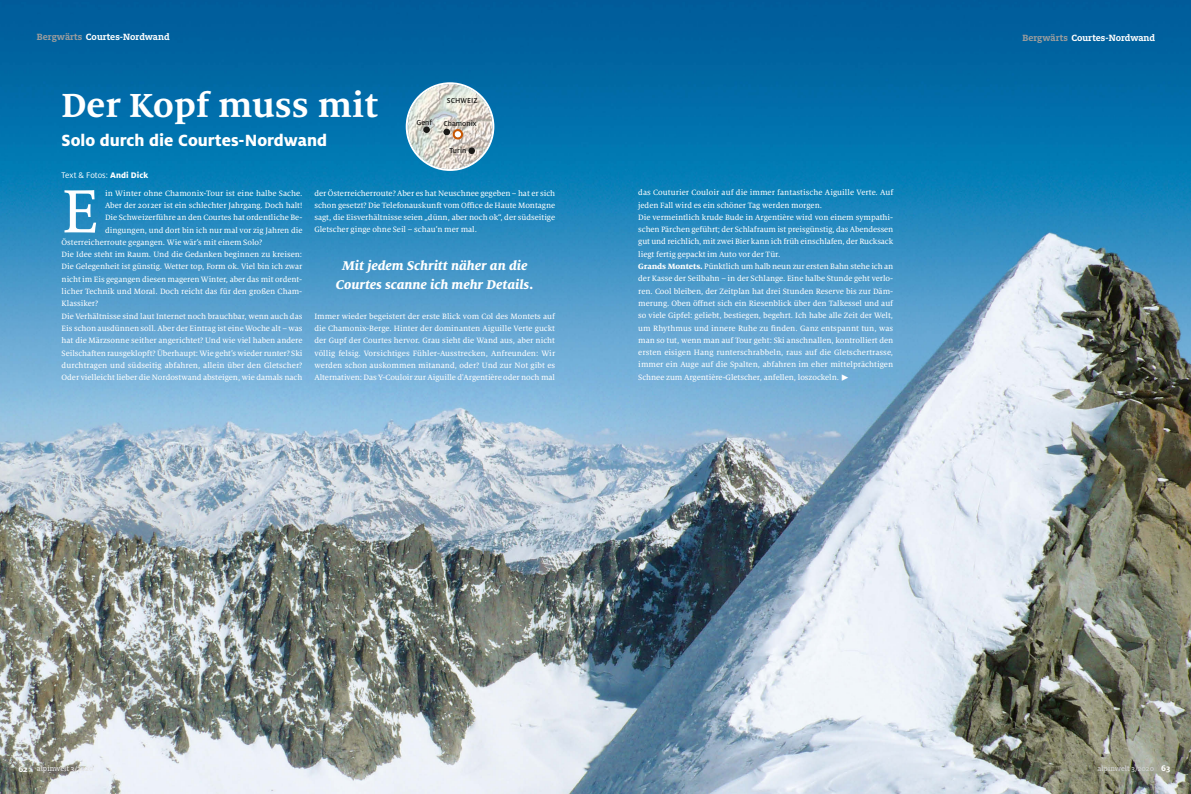
<style>
.page{position:relative;width:1191px;height:794px;background:#fff}
.page>*{position:absolute;margin:0;border:0;box-sizing:border-box;transform-origin:0 0}
.t1{font:67.6px "Milo Serif OT Text";color:#fff}
.t2{font:700 37px "Milo Serif OT";color:#fff}
.t3{font:800 18px "Milo OT";color:#fff}
.t4{font:italic 800 14px/19px "Milo Serif OT";color:#fff;text-align:center}
.t5{font:700 10px "Milo Slab OT";color:#fff}
.t6{font:9px "Milo OT";color:#fff}
.t7{font:8.5px/12.3px "Milo Serif OT Text";letter-spacing:-.005em;color:#fff;text-align:justify}
.t8{font:500 8px "Milo OT";color:#1a1a18}
.t9{font:500 8px "Milo Slab OT";color:#e5e5e5}
.t10{font:500 8px "Milo Slab OT";color:#cfd0d0}
.s1{color:#9c9d9d}
.s2{font-weight:800}
.s3{font-family:"Milo Serif OT";font-weight:800}
.s4{font-family:"Milo OT";font-weight:700;font-size:9px;color:#fff}
</style>
<div class="page">
<img style="left:0;top:0;width:1191px;height:794px">
<svg style="left:406px;top:82px;width:88px;height:89px;background:#acc2c8"></svg>
<div style="left:468px;top:147px;width:7px;height:7px;background:#1a1a18;border-radius:50%"></div>
<div style="left:423px;top:126px;width:7px;height:7px;background:#1a1a18;border-radius:50%"></div>
<div style="left:443px;top:129px;width:7px;height:6px;background:#1a1a18;border-radius:50%"></div>
<p class="t5" style="left:37px;top:33px;width:134px"><span class="s1">Bergwärts</span> Courtes-Nordwand</p>
<h2 class="t2" style="left:62px;top:91px;width:318px">Der Kopf muss mit</h2>
<h3 class="t3" style="left:62px;top:133px;width:267px">Solo durch die Courtes-Nordwand</h3>
<p class="t6" style="left:62px;top:172px;width:88px">Text &amp; Fotos: <span class="s2">Andi Dick</span></p>
<h1 class="t1" style="left:62px;top:185px;width:39px">E</h1>
<p class="t7" style="left:105px;top:187px;width:199px">in Winter ohne Chamonix-Tour ist eine halbe Sache.</p>
<p class="t8" style="left:447px;top:98px;width:32px">SCHWEIZ</p>
<p class="t8" style="left:416px;top:119px;width:17px">Genf</p>
<p class="t8" style="left:443px;top:120px;width:35px">Chamonix</p>
<p class="t8" style="left:449px;top:148px;width:18px">Turin</p>
<p class="t7" style="left:314px;top:187px;width:242px">der Österreicherroute? Aber es hat Neuschnee gegeben – hat er sich schon gesetzt? Die Telefonauskunft vom Office de Haute Montagne sagt, die Eisverhältnisse seien „dünn, aber noch ok“, der südseitige Gletscher ginge ohne Seil – schau’n mer mal.</p>
<p class="t7" style="left:105px;top:200px;width:199px">Aber der 2012er ist ein schlechter Jahrgang. Doch halt!</p>
<p class="t7" style="left:105px;top:212px;width:199px">Die Schweizerführe an den Courtes hat ordentliche Be-</p>
<p class="t7" style="left:105px;top:224px;width:199px">dingungen, und dort bin ich nur mal vor zig Jahren die</p>
<p class="t7" style="left:62px;top:236px;width:202px">Österreicherroute gegangen. Wie wär’s mit einem Solo?</p>
<p class="t7" style="left:62px;top:249px;width:242px">Die Idee steht im Raum. Und die Gedanken beginnen zu kreisen:</p>
<p class="t7" style="left:62px;top:261px;width:242px">Die Gelegenheit ist günstig. Wetter top, Form ok. Viel bin ich zwar</p>
<p class="t7" style="left:62px;top:273px;width:242px">nicht im Eis gegangen diesen mageren Winter, aber das mit ordent-</p>
<p class="t7" style="left:62px;top:286px;width:242px">licher Technik und Moral. Doch reicht das für den großen Cham-</p>
<p class="t7" style="left:62px;top:298px;width:38px">Klassiker?</p>
<p class="t7" style="left:62px;top:310px;width:242px">Die Verhältnisse sind laut Internet noch brauchbar, wenn auch das</p>
<p class="t7" style="left:62px;top:323px;width:242px">Eis schon ausdünnen soll. Aber der Eintrag ist eine Woche alt – was</p>
<p class="t7" style="left:62px;top:335px;width:242px">hat die Märzsonne seither angerichtet? Und wie viel haben andere</p>
<p class="t7" style="left:62px;top:347px;width:242px">Seilschaften rausgeklopft? Überhaupt: Wie geht’s wieder runter? Ski</p>
<p class="t7" style="left:62px;top:359px;width:242px">durchtragen und südseitig abfahren, allein über den Gletscher?</p>
<p class="t7" style="left:62px;top:372px;width:242px">Oder vielleicht lieber die Nordostwand absteigen, wie damals nach</p>
<h3 class="t4" style="left:336px;top:257px;width:199px">Mit jedem Schritt näher an die<br>Courtes scanne ich mehr Details.</h3>
<p class="t7" style="left:314px;top:310px;width:242px">Immer wieder begeistert der erste Blick vom Col des Montets auf die Chamonix-Berge. Hinter der dominanten Aiguille Verte guckt der Gupf der Courtes hervor. Grau sieht die Wand aus, aber nicht völlig felsig. Vorsichtiges Fühler-Ausstrecken, Anfreunden: Wir werden schon auskommen mitanand, oder? Und zur Not gibt es Alternativen: Das Y-Couloir zur Aiguille d'Argentière oder noch mal</p>
<p class="t7" style="left:638px;top:187px;width:257px;text-align:left">das Couturier Couloir auf die immer fantastische Aiguille Verte. Auf jeden Fall wird es ein schöner Tag werden morgen.<br>Die vermeintlich krude Bude in Argentière wird von einem sympathi&shy;schen Pärchen geführt; der Schlafraum ist preisgünstig, das Abendessen gut und reichlich, mit zwei Bier kann ich früh einschlafen, der Rucksack liegt fertig gepackt im Auto vor der Tür.<br><span class="s3">Grands Montets.</span> Pünktlich um halb neun zur ersten Bahn stehe ich an der Kasse der Seilbahn – in der Schlange. Eine halbe Stunde geht verlo&shy;ren. Cool bleiben, der Zeitplan hat drei Stunden Reserve bis zur Däm&shy;merung. Oben öffnet sich ein Riesenblick über den Talkessel und auf so viele Gipfel: geliebt, bestiegen, begehrt. Ich habe alle Zeit der Welt, um Rhythmus und innere Ruhe zu finden. Ganz entspannt tun, was man so tut, wenn man auf Tour geht: Ski anschnallen, kontrolliert den ersten eisigen Hang runterschrabbeln, raus auf die Gletschertrasse, immer ein Auge auf die Spalten, abfahren im eher mittelprächtigen Schnee zum Argentière-Gletscher, anfellen, loszockeln. ✓</p>
<p class="t5" style="left:1022px;top:34px;width:134px"><span class="s1">Bergwärts</span> Courtes-Nordwand</p>
<p class="t9" style="left:18px;top:766px;width:77px"><span class="s4">62</span> alpinwelt 3/2020</p>
<p class="t10" style="left:1097px;top:766px;width:74px">alpinwelt 3/2020 <span class="s4">63</span></p>
</div>
